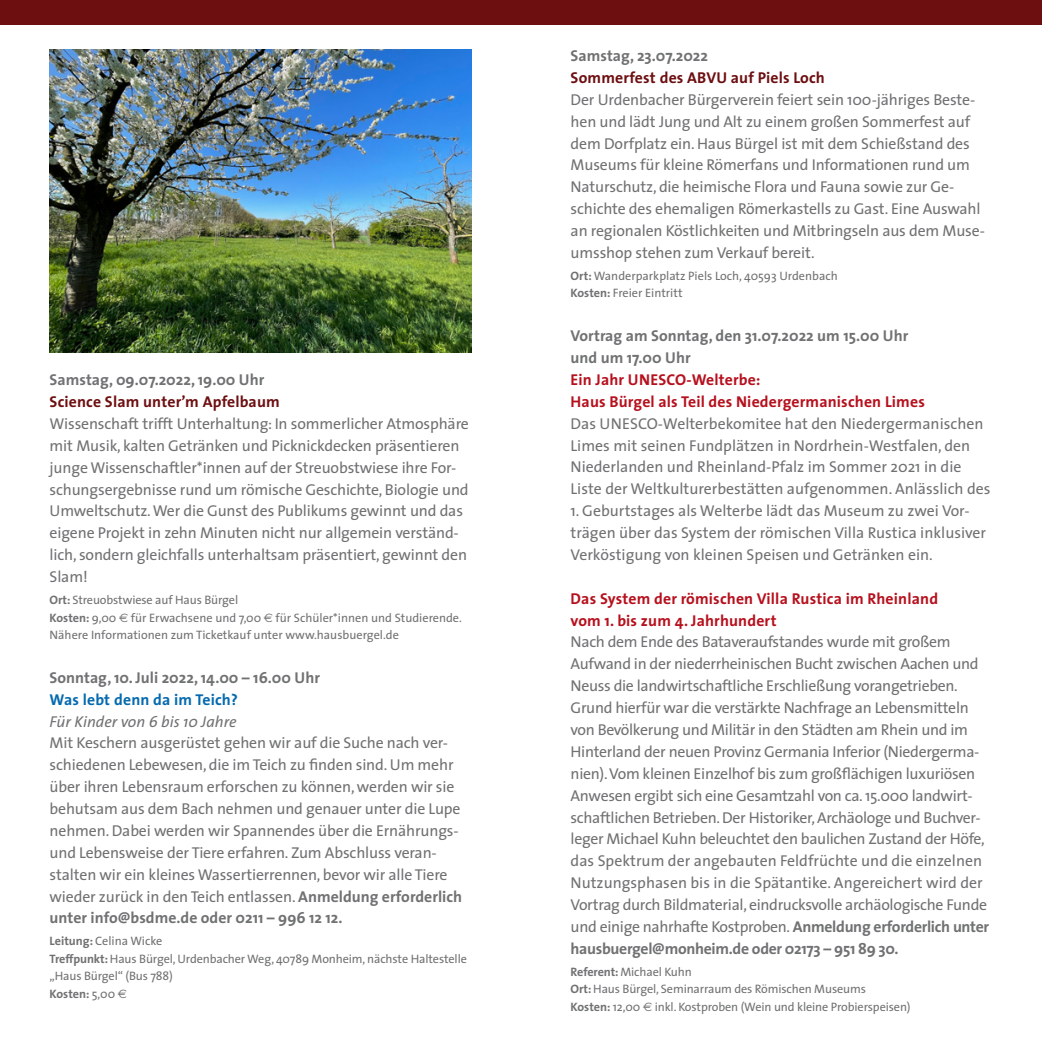
<style>
.page{position:relative;width:1042px;height:1042px;background:#fff}
.page>*{position:absolute;margin:0;border:0;box-sizing:border-box;transform-origin:0 0}
.t1{font:15.75px/21.9px "The Sans";letter-spacing:-.01em;color:#707172}
.t2{font:700 15.75px/21.9px "The Sans";letter-spacing:.01em;color:#b6101d}
.t3{font:700 15.75px/21.9px "The Sans";color:#707172}
.t4{font:700 15.75px "The Sans";letter-spacing:.01em;color:#6d0f11}
.t5{font:italic 15.75px "The Sans";color:#707172}
.t6{font:700 15.75px "The Sans";letter-spacing:.01em;color:#066aaf}
.t7{font:12.25px/17.5px "The Sans";letter-spacing:-.01em;color:#707172}
.s1{font-weight:700}
.s2{font-family:"Euro Sans"}
</style>
<div class="page">
<div style="left:0;top:0;width:1042px;height:25px;background:#6d0f11"></div>
<img style="left:50px;top:50px;width:421px;height:302px">
<p class="t3" style="left:50px;top:368px;width:216px">Samstag, 09.07.2022, 19.00 Uhr</p>
<p class="t4" style="left:50px;top:388px;width:232px">Science Slam unter’m Apfelbaum</p>
<p class="t1" style="left:50px;top:412px;width:421px">Wissenschaft trifft Unterhaltung: In sommerlicher Atmosphäre mit Musik, kalten Getränken und Picknickdecken präsentieren junge Wissenschaftler*innen auf der Streuobstwiese ihre For&shy;schungsergebnisse rund um römische Geschichte, Biologie und Umweltschutz. Wer die Gunst des Publikums gewinnt und das eigene Projekt in zehn Minuten nicht nur allgemein verständ&shy;lich, sondern gleichfalls unterhaltsam präsentiert, gewinnt den Slam!</p>
<p class="t7" style="left:50px;top:591px;width:414px"><span class="s1">Ort:</span> Streuobstwiese auf Haus Bürgel<br><span class="s1">Kosten:</span> 9,00 <span class="s2">€</span> für Erwachsene und 7,00 <span class="s2">€</span> für Schüler*innen und Studierende.<br>Nähere Informationen zum Ticketkauf unter www.hausbuergel.de</p>
<p class="t3" style="left:50px;top:666px;width:272px">Sonntag, 10. Juli 2022, 14.00 – 16.00 Uhr</p>
<p class="t6" style="left:50px;top:686px;width:190px">Was lebt denn da im Teich?</p>
<p class="t5" style="left:50px;top:708px;width:188px">Für Kinder von 6 bis 10 Jahre</p>
<p class="t1" style="left:50px;top:732px;width:414px">Mit Keschern ausgerüstet gehen wir auf die Suche nach ver&shy;schiedenen Lebewesen, die im Teich zu finden sind. Um mehr über ihren Lebensraum erforschen zu können, werden wir sie behutsam aus dem Bach nehmen und genauer unter die Lupe nehmen. Dabei werden wir Spannendes über die Ernährungs&shy;und Lebensweise der Tiere erfahren. Zum Abschluss veran&shy;stalten wir ein kleines Wassertierrennen, bevor wir alle Tiere wieder zurück in den Teich entlassen. <span class="s1">Anmeldung erforderlich unter info@bsdme.de oder 0211 – 996 12 12.</span></p>
<p class="t7" style="left:50px;top:932px;width:419px"><span class="s1">Leitung:</span> Celina Wicke<br><span class="s1">Treffpunkt:</span> Haus Bürgel, Urdenbacher Weg, 40789 Monheim, nächste Haltestelle „Haus Bürgel“ (Bus 788)<br><span class="s1">Kosten:</span> 5,00 <span class="s2">€</span></p>
<p class="t3" style="left:570px;top:44px;width:139px">Samstag, 23.07.2022</p>
<p class="t4" style="left:570px;top:64px;width:256px">Sommerfest des ABVU auf Piels Loch</p>
<p class="t1" style="left:570px;top:88px;width:416px">Der Urdenbacher Bürgerverein feiert sein 100-jähriges Beste&shy;hen und lädt Jung und Alt zu einem großen Sommerfest auf dem Dorfplatz ein. Haus Bürgel ist mit dem Schießstand des Museums für kleine Römerfans und Informationen rund um Naturschutz, die heimische Flora und Fauna sowie zur Ge&shy;schichte des ehemaligen Römerkastells zu Gast. Eine Auswahl an regionalen Köstlichkeiten und Mitbringseln aus dem Muse&shy;umsshop stehen zum Verkauf bereit.</p>
<p class="t7" style="left:570px;top:267px;width:269px"><span class="s1">Ort:</span> Wanderparkplatz Piels Loch, 40593 Urdenbach<br><span class="s1">Kosten:</span> Freier Eintritt</p>
<p class="t3" style="left:570px;top:324px;width:339px">Vortrag am Sonntag, den 31.07.2022 um 15.00 Uhr und um 17.00 Uhr</p>
<p class="t2" style="left:570px;top:368px;width:356px">Ein Jahr UNESCO-Welterbe:<br>Haus Bürgel als Teil des Niedergermanischen Limes</p>
<p class="t1" style="left:570px;top:412px;width:421px">Das UNESCO-Welterbekomitee hat den Niedergermanischen Limes mit seinen Fundplätzen in Nordrhein-Westfalen, den Niederlanden und Rheinland-Pfalz im Sommer 2021 in die Liste der Weltkulturerbestätten aufgenommen. Anlässlich des</p>
<p class="t1" style="left:570px;top:499px;width:417px">1. Geburtstages als Welterbe lädt das Museum zu zwei Vor&shy;trägen über das System der römischen Villa Rustica inklusiver<br>Verköstigung von kleinen Speisen und Getränken ein.</p>
<p class="t2" style="left:570px;top:587px;width:369px">Das System der römischen Villa Rustica im Rheinland vom 1. bis zum 4. Jahrhundert</p>
<p class="t1" style="left:570px;top:631px;width:420px">Nach dem Ende des Bataveraufstandes wurde mit großem Aufwand in der niederrheinischen Bucht zwischen Aachen und Neuss die landwirtschaftliche Erschließung vorangetrieben.<br>Grund hierfür war die verstärkte Nachfrage an Lebensmitteln von Bevölkerung und Militär in den Städten am Rhein und im Hinterland der neuen Provinz Germania Inferior (Niedergerma&shy;nien). Vom kleinen Einzelhof bis zum großflächigen luxuriösen Anwesen ergibt sich eine Gesamtzahl von ca. 15.000 landwirt&shy;schaftlichen Betrieben. Der Historiker, Archäologe und Buchver&shy;leger Michael Kuhn beleuchtet den baulichen Zustand der Höfe, das Spektrum der angebauten Feldfrüchte und die einzelnen Nutzungsphasen bis in die Spätantike. Angereichert wird der Vortrag durch Bildmaterial, eindrucksvolle archäologische Funde und einige nahrhafte Kostproben. <span class="s1">Anmeldung erforderlich unter hausbuergel@monheim.de oder 02173 – 951 89 30.</span></p>
<p class="t7" style="left:570px;top:962px;width:341px"><span class="s1">Referent:</span> Michael Kuhn<br><span class="s1">Ort:</span> Haus Bürgel, Seminarraum des Römischen Museums<br><span class="s1">Kosten:</span> 12,00 <span class="s2">€</span> inkl. Kostproben (Wein und kleine Probierspeisen)</p>
</div>
